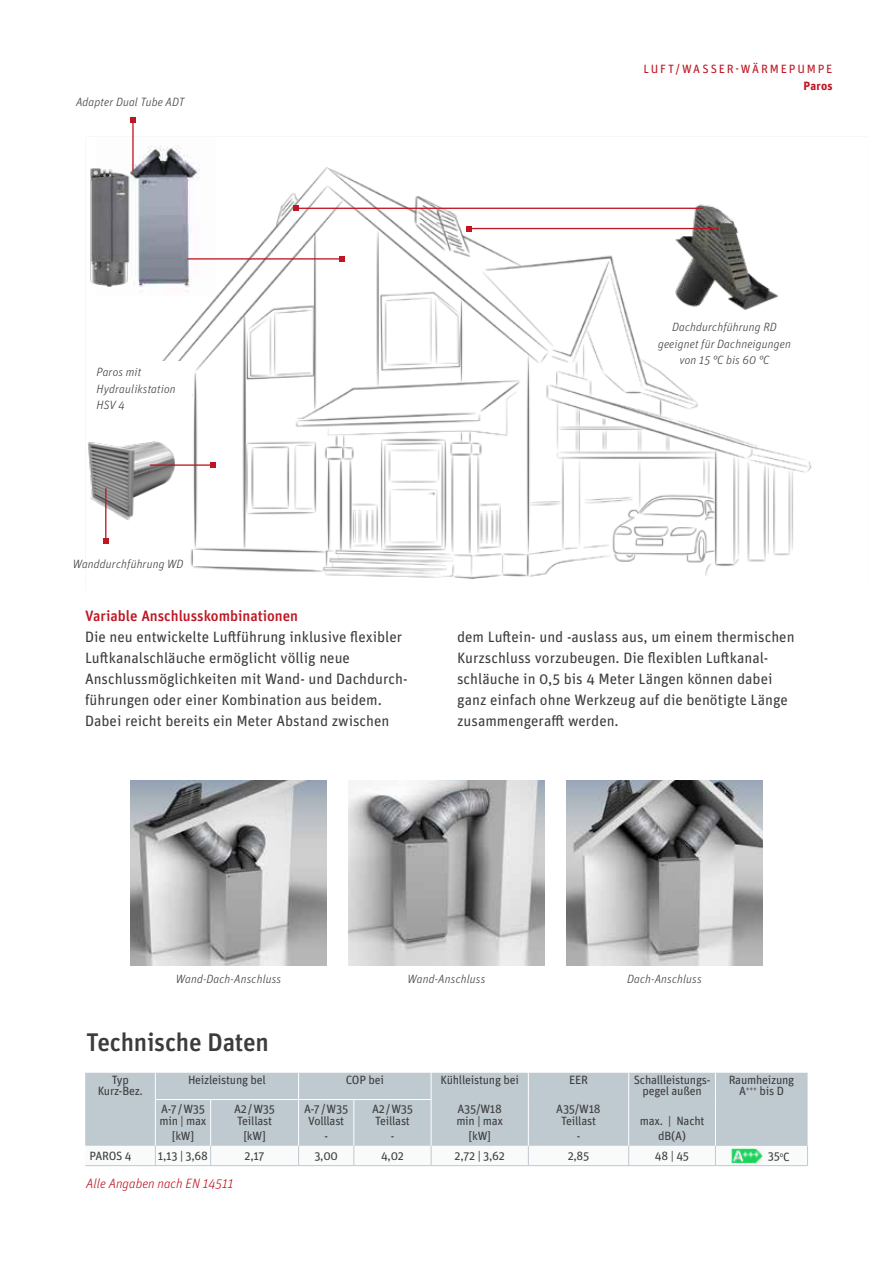
<style>
.page{position:relative;width:893px;height:1263px;background:#fff}
.page>*{position:absolute;margin:0;border:0;box-sizing:border-box;transform-origin:0 0}
.t1{font:500 25.5px "Unit Pro";letter-spacing:-.01em;color:#3c3c3b}
.t2{font:15px/21px "Unit Pro";color:#3c3c3b}
.t3{font:500 15px "Unit Pro";color:#be1622}
.t4{font:italic 300 13.5px "Unit Pro";color:#be1622}
.t5{font:12px/11.2px "Unit Pro";letter-spacing:-.02em;color:#3c3c3b;text-align:center}
.t6{font:italic 300 12px/16.5px "Unit Pro";letter-spacing:.01em;color:#3c3c3b;text-align:center}
.t7{font:12px "Unit Pro";letter-spacing:.15em;color:#be1622}
.t8{font:700 12px "Unit Pro";letter-spacing:.015em;color:#be1622}
</style>
<div class="page">
<img style="left:103px;top:167px;width:709px;height:412px">
<img style="left:659px;top:196px;width:131px;height:131px">
<img style="left:88px;top:437px;width:90px;height:86px">
<div style="left:128px;top:361px;width:64px;height:45px;background:#fff"></div>
<img style="left:148px;top:146px;width:68px;height:150px">
<img style="left:90px;top:152px;width:69px;height:149px">
<hr style="left:469px;top:228px;width:249px;height:1px;background:#be1622">
<svg style="left:467px;top:226px;width:5px;height:5px"></svg>
<hr style="left:296px;top:208px;width:406px;height:1px;background:#be1622">
<svg style="left:294px;top:206px;width:5px;height:5px"></svg>
<hr style="left:187px;top:258px;width:155px;height:2px;background:#be1622">
<svg style="left:340px;top:256px;width:5px;height:5px"></svg>
<hr style="left:150px;top:464px;width:63px;height:2px;background:#be1622">
<svg style="left:210px;top:462px;width:6px;height:6px"></svg>
<hr style="left:132px;top:120px;width:2px;height:52px;background:#be1622">
<svg style="left:130px;top:117px;width:6px;height:6px"></svg>
<hr style="left:105px;top:488px;width:1px;height:53px;background:#be1622">
<svg style="left:103px;top:539px;width:5px;height:5px"></svg>
<img style="left:130px;top:780px;width:197px;height:185px">
<img style="left:348px;top:780px;width:197px;height:185px">
<img style="left:566px;top:780px;width:197px;height:185px">
<div style="left:716px;top:1073px;width:92px;height:73px;background:#bfc9d0"></div>
<div style="left:715px;top:1146px;width:93px;height:19px;background:#f9fafa"></div>
<hr style="left:85px;top:1165px;width:70px;height:1px;background:#bfc9d0">
<hr style="left:155px;top:1165px;width:56px;height:1px;background:#bfc9d0">
<hr style="left:211px;top:1165px;width:88px;height:1px;background:#bfc9d0">
<hr style="left:299px;top:1165px;width:55px;height:1px;background:#bfc9d0">
<hr style="left:354px;top:1165px;width:77px;height:1px;background:#bfc9d0">
<hr style="left:431px;top:1165px;width:97px;height:1px;background:#bfc9d0">
<hr style="left:528px;top:1165px;width:101px;height:1px;background:#bfc9d0">
<hr style="left:629px;top:1165px;width:86px;height:1px;background:#bfc9d0">
<svg style="left:807px;top:1146px;width:1px;height:19px"></svg>
<hr style="left:715px;top:1165px;width:93px;height:1px;background:#bfc9d0">
<svg style="left:85px;top:1072px;width:631px;height:93px"></svg>
<img style="left:732px;top:1148px;width:31px;height:16px">
<p class="t6" style="left:76px;top:93px;width:110px">Adapter Dual Tube ADT</p>
<p class="t6" style="left:96px;top:364px;width:81px;text-align:left">Paros mit<br>Hydraulikstation<br>HSV 4</p>
<p class="t6" style="left:73px;top:555px;width:112px">Wanddurchführung WD</p>
<p class="t7" style="left:643px;top:61px;width:191px">LUFT/WASSER-WÄRMEPUMPE</p>
<p class="t8" style="left:804px;top:77px;width:30px">Paros</p>
<p class="t6" style="left:658px;top:318px;width:134px">Dachdurchführung RD geeignet für Dachneigungen von 15 °C bis 60 °C</p>
<p class="t3" style="left:85px;top:605px;width:215px">Variable Anschlusskombinationen</p>
<p class="t2" style="left:85px;top:626px;width:324px">Die neu entwickelte Luftführung inklusive flexibler Luftkanalschläuche ermöglicht völlig neue Anschlussmöglichkeiten mit Wand- und Dachdurch&shy;führungen oder einer Kombination aus beidem.<br>Dabei reicht bereits ein Meter Abstand zwischen</p>
<p class="t2" style="left:457px;top:626px;width:339px">dem Luftein- und -auslass aus, um einem thermischen Kurzschluss vorzubeugen. Die flexiblen Luftkanal&shy;schläuche in 0,5 bis 4 Meter Längen können dabei ganz einfach ohne Werkzeug auf die benötigte Länge zusammengerafft werden.</p>
<p class="t6" style="left:176px;top:970px;width:107px">Wand-Dach-Anschluss</p>
<p class="t6" style="left:408px;top:970px;width:79px">Wand-Anschluss</p>
<p class="t6" style="left:627px;top:970px;width:76px">Dach-Anschluss</p>
<h1 class="t1" style="left:86px;top:1024px;width:184px">Technische Daten</h1>
<p class="t5" style="left:98px;top:1073px;width:47px">Typ<br>Kurz-Bez.</p>
<p class="t5" style="left:188px;top:1073px;width:79px">Heizleistung bel</p>
<p class="t5" style="left:346px;top:1073px;width:40px">COP bei</p>
<p class="t5" style="left:441px;top:1073px;width:80px">Kühlleistung bei</p>
<p class="t5" style="left:569px;top:1073px;width:20px">EER</p>
<p class="t5" style="left:634px;top:1073px;width:78px">Schallleistungs&shy;pegel außen</p>
<p class="t5" style="left:729px;top:1073px;width:67px">Raumheizung<br>A<sup>+++</sup> bis D</p>
<p class="t5" style="left:160px;top:1103px;width:48px;text-align:left">A-7/W35 min | max</p>
<p class="t5" style="left:234px;top:1103px;width:42px;text-align:left">A2/W35<br>Teillast</p>
<p class="t5" style="left:304px;top:1103px;width:46px">A-7/W35<br>Volllast</p>
<p class="t5" style="left:372px;top:1103px;width:42px;text-align:left">A2/W35<br>Teillast</p>
<p class="t5" style="left:456px;top:1103px;width:48px;text-align:left">A35/W18 min | max</p>
<p class="t5" style="left:556px;top:1103px;width:46px">A35/W18<br>Teillast</p>
<p class="t5" style="left:640px;top:1114px;width:66px">max. | Nacht</p>
<p class="t5" style="left:172px;top:1130px;width:24px">[kW]</p>
<p class="t5" style="left:243px;top:1130px;width:24px">[kW]</p>
<p class="t5" style="left:324px;top:1130px;width:5px">-</p>
<p class="t5" style="left:391px;top:1130px;width:5px">-</p>
<p class="t5" style="left:468px;top:1130px;width:24px">[kW]</p>
<p class="t5" style="left:577px;top:1130px;width:5px">-</p>
<p class="t5" style="left:658px;top:1130px;width:29px">dB(A)</p>
<p class="t5" style="left:89px;top:1150px;width:44px">PAROS 4</p>
<p class="t5" style="left:158px;top:1150px;width:52px">1,13 | 3,68</p>
<p class="t5" style="left:245px;top:1150px;width:22px">2,17</p>
<p class="t5" style="left:314px;top:1150px;width:25px">3,00</p>
<p class="t5" style="left:381px;top:1150px;width:24px">4,02</p>
<p class="t5" style="left:455px;top:1150px;width:52px">2,72 | 3,62</p>
<p class="t5" style="left:568px;top:1150px;width:23px">2,85</p>
<p class="t5" style="left:655px;top:1150px;width:36px">48 | 45</p>
<p class="t5" style="left:768px;top:1150px;width:24px">35<sup>o</sup>C</p>
<p class="t4" style="left:86px;top:1175px;width:149px">Alle Angaben nach EN 14511</p>
</div>
